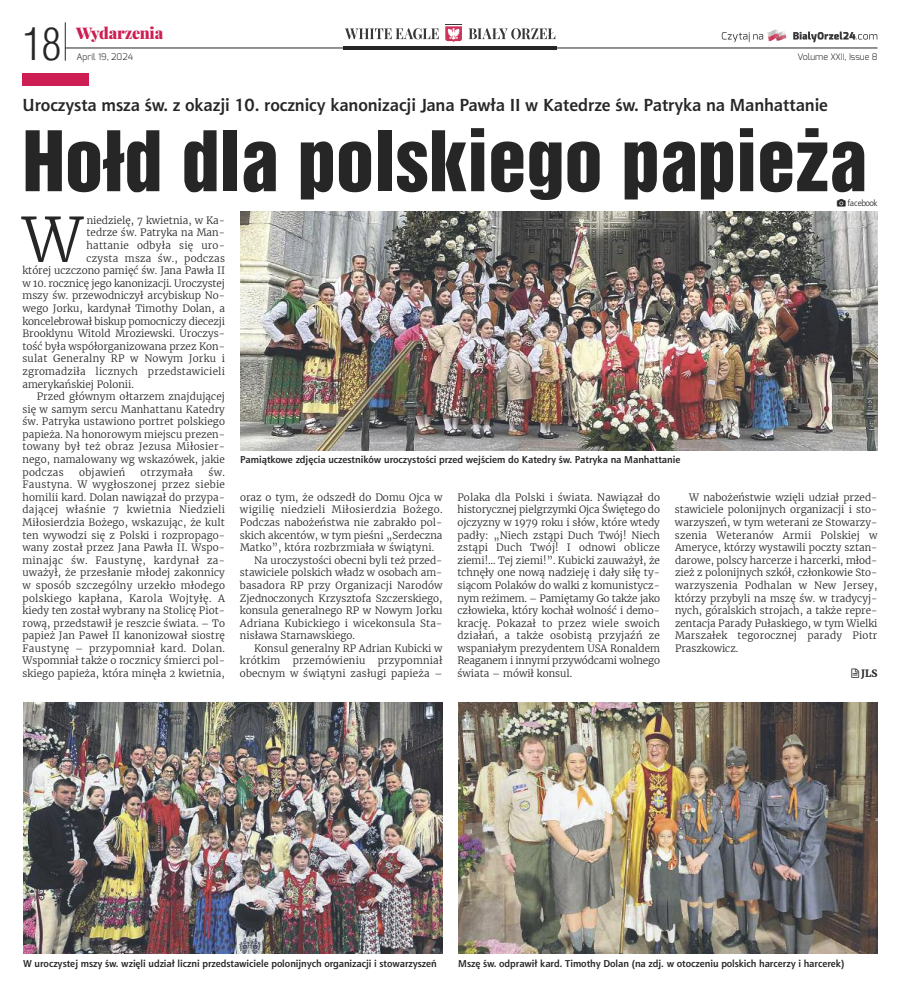
<style>
.page{position:relative;width:900px;height:990px;background:#fff}
.page>*{position:absolute;margin:0;border:0;box-sizing:border-box;transform-origin:0 0}
.t1{font:76.25px "Switzerland Inserat";color:#272627}
.t2{font:300 60.75px "Merriweather";color:#272627}
.t3{font:300 43.62px "Switzerland Cond";color:#272627}
.t4{font:700 17.5px "Aerton EFN";color:#272627}
.t5{font:900 15.62px "Playfair Display";letter-spacing:-.015em;color:#cc1e52}
.t6{font:300 10px/12.6px "Merriweather";letter-spacing:.005em;color:#272627;text-align:justify}
.t7{font:700 10px "Aerton EFN";color:#272627}
.t8{font:300 10px "Merriweather";letter-spacing:.03em;color:#272627}
.t9{font:300 10px "Merriweather";letter-spacing:-.015em;color:#272627}
.t10{font:700 10px "Merriweather";color:#272627}
.t11{font:300 9px "Exo";color:#272627}
.t12{font:8.75px "Aerton EFN";letter-spacing:-.045em;color:#272627}
</style>
<div class="page">
<div style="left:23px;top:73px;width:66px;height:12px;background:#cc1e52"></div>
<img style="left:240px;top:212px;width:637px;height:239px">
<img style="left:23px;top:702px;width:419px;height:252px">
<img style="left:458px;top:702px;width:419px;height:252px">
<hr style="left:343px;top:47px;width:214px;height:3px;background:#272627">
<hr style="left:65px;top:48px;width:813px;height:1px;background:#272627">
<hr style="left:65px;top:22px;width:1px;height:39px;background:#272627">
<svg style="left:722px;top:30px;width:64px;height:12px"></svg>
<svg style="left:793px;top:32px;width:84px;height:10px"></svg>
<svg style="left:345px;top:28px;width:94px;height:11px"></svg>
<svg style="left:469px;top:28px;width:86px;height:11px"></svg>
<svg style="left:445px;top:24px;width:17px;height:18px"></svg>
<h3 class="t3" style="left:22px;top:19px;width:40px">18</h3>
<h3 class="t5" style="left:76px;top:25px;width:89px">Wydarzenia</h3>
<p class="t11" style="left:77px;top:51px;width:58px">April 19, 2024</p>
<p class="t11" style="left:798px;top:51px;width:81px">Volume XXII, Issue 8</p>
<h3 class="t4" style="left:23px;top:98px;width:807px">Uroczysta msza św. z okazji 10. rocznicy kanonizacji Jana Pawła II w Katedrze św. Patryka na Manhattanie</h3>
<h1 class="t1" style="left:23px;top:114px;width:846px">Hołd dla polskiego papieża</h1>
<p class="t12" style="left:848px;top:200px;width:31px">facebook</p>
<h2 class="t2" style="left:23px;top:202px;width:62px">W</h2>
<p class="t6" style="left:87px;top:214px;width:140px">niedzielę, 7 kwietnia, w Ka-</p>
<p class="t6" style="left:87px;top:227px;width:140px">tedrze św. Patryka na Man-</p>
<p class="t6" style="left:87px;top:239px;width:140px">hattanie odbyła się uro-</p>
<p class="t6" style="left:87px;top:252px;width:140px">czysta msza św., podczas</p>
<p class="t6" style="left:23px;top:264px;width:204px">której uczczono pamięć św. Jana Pawła II</p>
<p class="t6" style="left:23px;top:277px;width:204px">w 10. rocznicę jego kanonizacji. Uroczystej</p>
<p class="t6" style="left:23px;top:290px;width:204px">mszy św. przewodniczył arcybiskup No-</p>
<p class="t6" style="left:23px;top:302px;width:204px">wego Jorku, kardynał Timothy Dolan, a</p>
<p class="t9" style="left:23px;top:315px;width:204px">koncelebrował biskup pomocniczy diecezji</p>
<p class="t6" style="left:23px;top:327px;width:204px">Brooklynu Witold Mroziewski. Uroczys-</p>
<p class="t6" style="left:23px;top:340px;width:204px">tość była współorganizowana przez Kon-</p>
<p class="t6" style="left:23px;top:353px;width:204px">sulat Generalny RP w Nowym Jorku i</p>
<p class="t6" style="left:23px;top:365px;width:204px">zgromadziła licznych przedstawicieli</p>
<p class="t6" style="left:23px;top:378px;width:113px">amerykańskiej Polonii.</p>
<p class="t6" style="left:37px;top:390px;width:190px">Przed głównym ołtarzem znajdującej</p>
<p class="t6" style="left:23px;top:403px;width:204px">się w samym sercu Manhattanu Katedry</p>
<p class="t6" style="left:23px;top:415px;width:204px">św. Patryka ustawiono portret polskiego</p>
<p class="t6" style="left:23px;top:428px;width:204px">papieża. Na honorowym miejscu prezen-</p>
<p class="t6" style="left:23px;top:441px;width:204px">towany był też obraz Jezusa Miłosier-</p>
<p class="t6" style="left:23px;top:453px;width:204px">nego, namalowany wg wskazówek, jakie</p>
<p class="t8" style="left:23px;top:466px;width:43px">podczas</p>
<p class="t8" style="left:79px;top:466px;width:48px">objawień</p>
<p class="t8" style="left:141px;top:466px;width:54px">otrzymała</p>
<p class="t6" style="left:23px;top:466px;width:204px;text-indent:186px">św.<br>Faustyna. W wygłoszonej przez siebie homilii kard. Dolan nawiązał do przypa&shy;dającej właśnie 7 kwietnia Niedzieli Miłosierdzia Bożego, wskazując, że kult ten wywodzi się z Polski i rozpropago&shy;wany został przez Jana Pawła II. Wspo&shy;minając św. Faustynę, kardynał za&shy;uważył, że przesłanie młodej zakonnicy w sposób szczególny urzekło młodego polskiego kapłana, Karola Wojtyłę. A kiedy ten został wybrany na Stolicę Piot&shy;rową, przedstawił je reszcie świata. – To papież Jan Paweł II kanonizował siostrę Faustynę – przypomniał kard. Dolan.<br>Wspomniał także o rocznicy śmierci pol&shy;skiego papieża, która minęła 2 kwietnia,</p>
<p class="t7" style="left:240px;top:456px;width:442px">Pamiątkowe zdjęcia uczestników uroczystości przed wejściem do Katedry św. Patryka na Manhattanie</p>
<p class="t6" style="left:240px;top:491px;width:204px">oraz o tym, że odszedł do Domu Ojca w</p>
<p class="t8" style="left:240px;top:504px;width:204px">wigilię niedzieli Miłosierdzia Bożego.</p>
<p class="t6" style="left:240px;top:516px;width:204px">Podczas nabożeństwa nie zabrakło pol-</p>
<p class="t6" style="left:240px;top:529px;width:204px">skich akcentów, w tym pieśni „Serdeczna</p>
<p class="t6" style="left:240px;top:541px;width:196px">Matko”, która rozbrzmiała w świątyni.</p>
<p class="t6" style="left:254px;top:554px;width:190px">Na uroczystości obecni byli też przed-</p>
<p class="t6" style="left:240px;top:566px;width:204px">stawiciele polskich władz w osobach am-</p>
<p class="t6" style="left:240px;top:579px;width:204px">basadora RP przy Organizacji Narodów</p>
<p class="t6" style="left:240px;top:592px;width:204px">Zjednoczonych Krzysztofa Szczerskiego,</p>
<p class="t6" style="left:240px;top:604px;width:204px">konsula generalnego RP w Nowym Jorku</p>
<p class="t6" style="left:240px;top:617px;width:204px">Adriana Kubickiego i wicekonsula Sta-</p>
<p class="t6" style="left:240px;top:629px;width:116px">nisława Starnawskiego.</p>
<p class="t6" style="left:254px;top:642px;width:190px">Konsul generalny RP Adrian Kubicki w</p>
<p class="t6" style="left:240px;top:655px;width:204px">krótkim przemówieniu przypomniał</p>
<p class="t6" style="left:240px;top:667px;width:204px">obecnym w świątyni zasługi papieża –</p>
<p class="t6" style="left:457px;top:491px;width:204px">Polaka dla Polski i świata. Nawiązał do historycznej pielgrzymki Ojca Świętego do ojczyzny w 1979 roku i słów, które wtedy padły: „Niech zstąpi Duch Twój! Niech zstąpi Duch Twój! I odnowi oblicze ziemi!… Tej ziemi!”. Kubicki zauważył, że tchnęły one nową nadzieję i dały siłę ty&shy;siącom Polaków do walki z komunistycz&shy;nym reżimem. – Pamiętamy Go także jako człowieka, który kochał wolność i demo&shy;krację. Pokazał to przez wiele swoich działań, a także osobistą przyjaźń ze wspaniałym prezydentem USA Ronaldem Reaganem i innymi przywódcami wolnego świata – mówił konsul.</p>
<p class="t6" style="left:675px;top:491px;width:204px;text-indent:14px">W nabożeństwie wzięli udział przed&shy;stawiciele polonijnych organizacji i sto&shy;warzyszeń, w tym weterani ze Stowarzy&shy;szenia Weteranów Armii Polskiej w Ameryce, którzy wystawili poczty sztan&shy;darowe, polscy harcerze i harcerki, młod&shy;zież z polonijnych szkół, członkowie Sto&shy;warzyszenia Podhalan w New Jersey, którzy przybyli na mszę św. w tradycyj&shy;nych, góralskich strojach, a także repre&shy;zentacja Parady Pułaskiego, w tym Wielki Marszałek tegorocznej parady Piotr Praszkowicz.</p>
<p class="t10" style="left:861px;top:667px;width:18px">JLs</p>
<p class="t7" style="left:23px;top:959px;width:415px">W uroczystej mszy św. wzięli udział liczni przedstawiciele polonijnych organizacji i stowarzyszeń</p>
<p class="t7" style="left:458px;top:959px;width:388px">Mszę św. odprawił kard. Timothy Dolan (na zdj. w otoczeniu polskich harcerzy i harcerek)</p>
</div>
